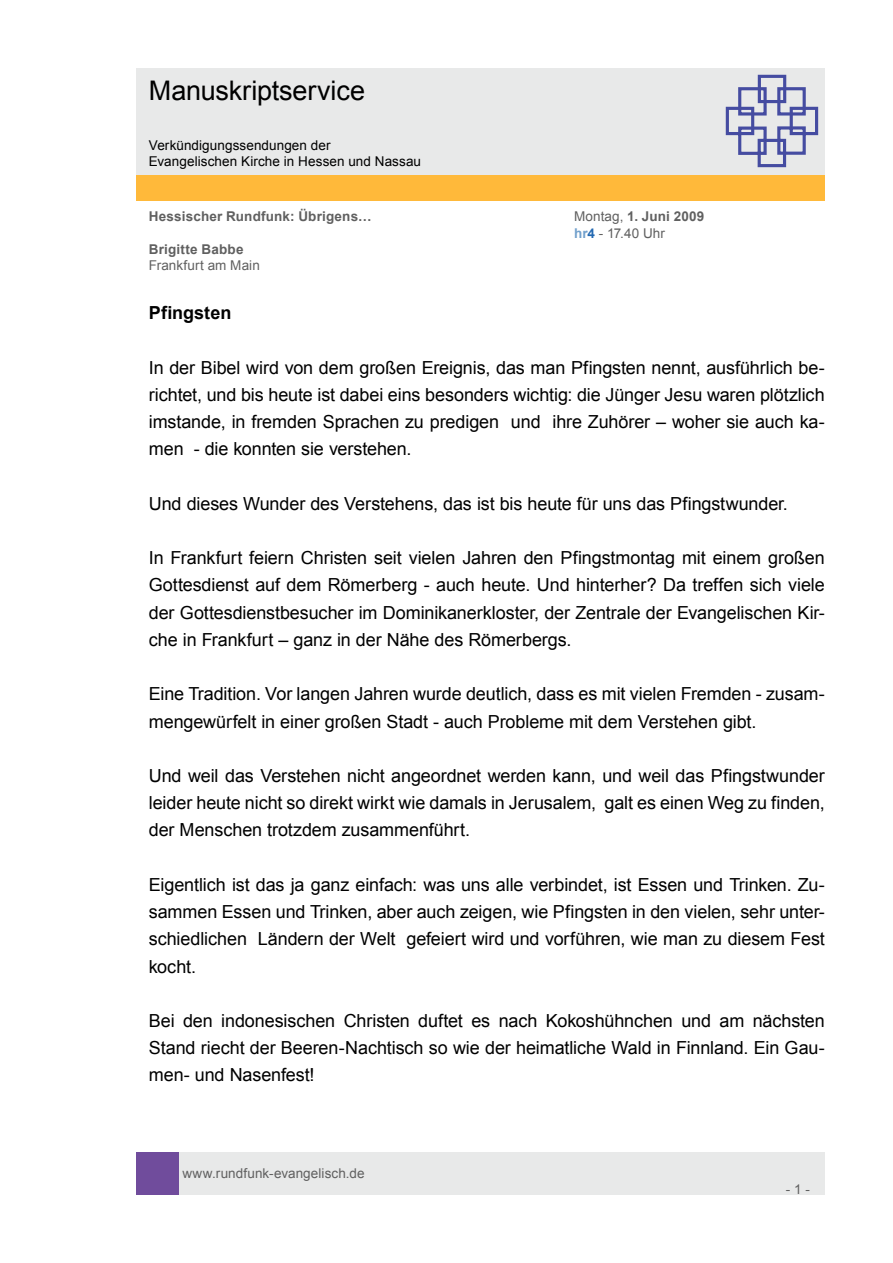
<style>
.page{position:relative;width:893px;height:1263px;background:#fff}
.page>*{position:absolute;margin:0;border:0;box-sizing:border-box;transform-origin:0 0}
.t1{font:27px "Arial";letter-spacing:-.005em;color:#000}
.t2{font:18px/27.2px "Arial";letter-spacing:-.005em;color:#000;text-align:justify}
.t3{font:700 18px "Arial";color:#000}
.t4{font:13.5px/16.2px "Arial";letter-spacing:.005em;color:#606060}
.t5{font:13.5px/16.2px "Arial";letter-spacing:.005em;color:#000}
.t6{font:700 13.5px "Arial";letter-spacing:.015em;color:#606060}
.s1{font-weight:700}
.s2{font-weight:700;color:#71a0cc}
.s3{font-weight:700;color:#2369b2}
</style>
<div class="page">
<div style="left:179px;top:1152px;width:646px;height:43px;background:#e8e9e9"></div>
<div style="left:136px;top:1152px;width:43px;height:43px;background:#704c9c"></div>
<div style="left:136px;top:175px;width:689px;height:26px;background:#ffb93a"></div>
<div style="left:136px;top:68px;width:689px;height:106px;background:#e8e9e9"></div>
<svg style="left:725px;top:74px;width:94px;height:94px"></svg>
<h1 class="t1" style="left:149px;top:73px;width:218px">Manuskriptservice</h1>
<p class="t5" style="left:149px;top:137px;width:274px">Verkündigungssendungen der<br>Evangelischen Kirche in Hessen und Nassau</p>
<p class="t6" style="left:149px;top:208px;width:224px">Hessischer Rundfunk: Übrigens…</p>
<p class="t4" style="left:574px;top:209px;width:132px">Montag, <span class="s1">1. Juni 2009 </span><span class="s2">hr</span><span class="s3">4</span> - 17.40 Uhr</p>
<p class="t6" style="left:149px;top:240px;width:96px">Brigitte Babbe</p>
<p class="t4" style="left:149px;top:257px;width:113px">Frankfurt am Main</p>
<p class="t3" style="left:149px;top:301px;width:84px">Pfingsten</p>
<p class="t2" style="left:149px;top:354px;width:678px">In der Bibel wird von dem großen Ereignis, das man Pfingsten nennt, ausführlich be&shy;richtet, und bis heute ist dabei eins besonders wichtig: die Jünger Jesu waren plötzlich imstande, in fremden Sprachen zu predigen und ihre Zuhörer – woher sie auch ka&shy;men - die konnten sie verstehen.</p>
<p class="t2" style="left:149px;top:490px;width:641px">Und dieses Wunder des Verstehens, das ist bis heute für uns das Pfingstwunder.</p>
<p class="t2" style="left:149px;top:544px;width:678px">In Frankfurt feiern Christen seit vielen Jahren den Pfingstmontag mit einem großen Gottesdienst auf dem Römerberg - auch heute. Und hinterher? Da treffen sich viele der Gottesdienstbesucher im Dominikanerkloster, der Zentrale der Evangelischen Kir&shy;che in Frankfurt – ganz in der Nähe des Römerbergs.</p>
<p class="t2" style="left:149px;top:681px;width:678px">Eine Tradition. Vor langen Jahren wurde deutlich, dass es mit vielen Fremden - zusam&shy;mengewürfelt in einer großen Stadt - auch Probleme mit dem Verstehen gibt.</p>
<p class="t2" style="left:149px;top:762px;width:677px">Und weil das Verstehen nicht angeordnet werden kann, und weil das Pfingstwunder leider heute nicht so direkt wirkt wie damals in Jerusalem, galt es einen Weg zu finden, der Menschen trotzdem zusammenführt.</p>
<p class="t2" style="left:149px;top:871px;width:678px">Eigentlich ist das ja ganz einfach: was uns alle verbindet, ist Essen und Trinken. Zu&shy;sammen Essen und Trinken, aber auch zeigen, wie Pfingsten in den vielen, sehr unter&shy;schiedlichen Ländern der Welt gefeiert wird und vorführen, wie man zu diesem Fest kocht.</p>
<p class="t2" style="left:149px;top:1007px;width:678px">Bei den indonesischen Christen duftet es nach Kokoshühnchen und am nächsten Stand riecht der Beeren-Nachtisch so wie der heimatliche Wald in Finnland. Ein Gau&shy;men- und Nasenfest!</p>
<p class="t4" style="left:182px;top:1165px;width:184px">www.rundfunk-evangelisch.de</p>
<p class="t4" style="left:786px;top:1181px;width:26px">- 1 -</p>
</div>
